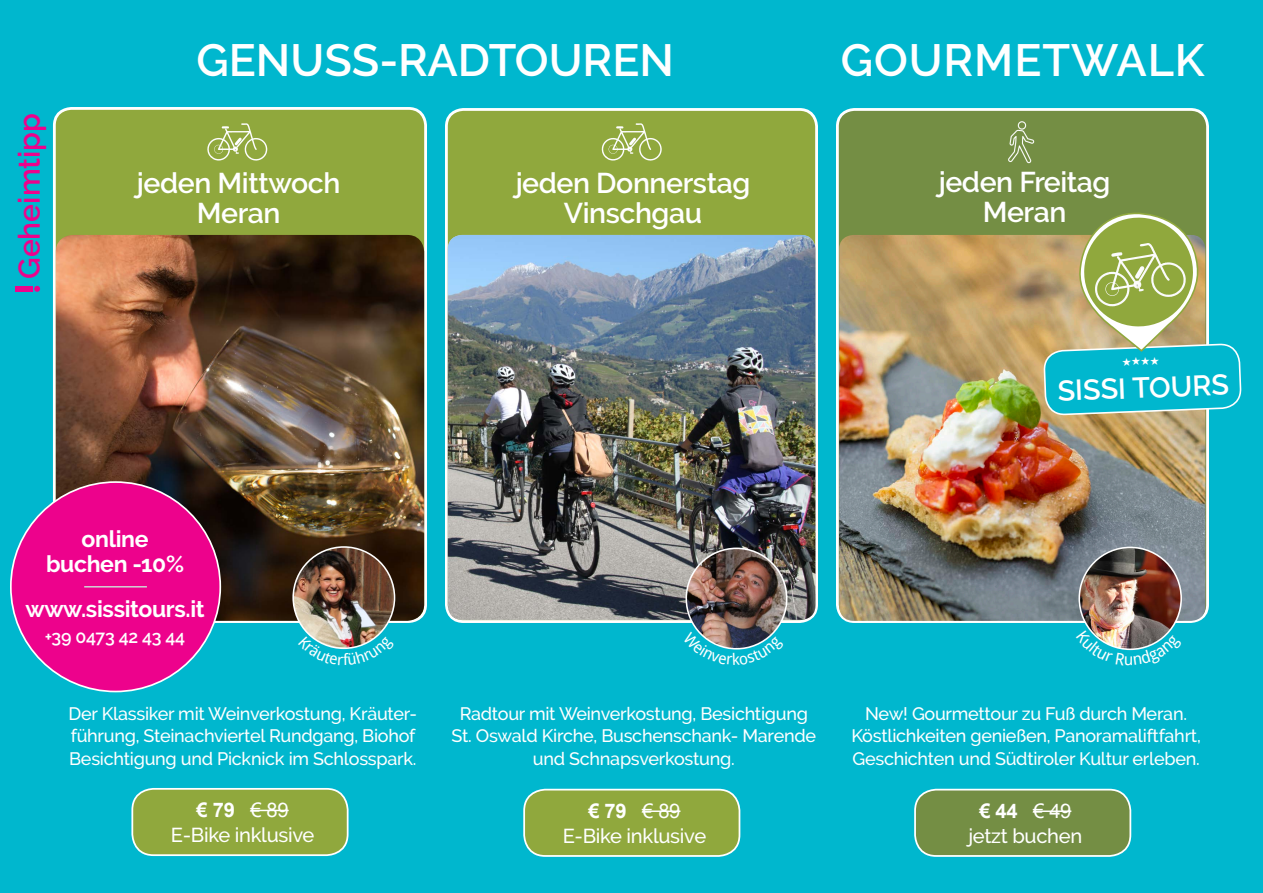
<style>
.page{position:relative;width:1263px;height:893px;background:#00b7ce}
.page>*{position:absolute;margin:0;border:0;box-sizing:border-box;transform-origin:0 0}
.t1{font:600 45px "Raleway";color:#fff}
.t2{font:600 45px "Raleway";letter-spacing:.02em;color:#fff}
.t3{font:600 30px "Raleway";color:#ed028c}
.t4{font:600 28.8px "Raleway";color:#fff}
.t5{font:600 28.5px "Raleway";letter-spacing:-.015em;color:#fff}
.t6{font:700 22.95px "Raleway";letter-spacing:-.015em;color:#fff}
.t7{font:500 20.1px "Raleway";letter-spacing:-.015em;color:#fff}
.t8{font:700 20.1px "Arial";color:#fff}
.t9{font:500 18px/22.5px "Raleway";letter-spacing:-.015em;color:#fff;text-align:center}
.t10{font:600 17.85px "Raleway";letter-spacing:-.015em;color:#fff}
.t11{font:11.4px "Zapf Dingbats";color:#fff}
.s1{font-weight:400}
</style>
<div class="page">
<div style="left:54px;top:108px;width:372px;height:514px;background:#90a83d;border-radius:17px"></div>
<div style="left:53px;top:107px;width:374px;height:516px;border:3px solid #fff;border-radius:17px"></div>
<div style="left:446px;top:109px;width:370px;height:513px;background:#90a83d;border-radius:17px"></div>
<div style="left:445px;top:108px;width:373px;height:515px;border:3px solid #fff;border-radius:17px"></div>
<div style="left:837px;top:109px;width:370px;height:513px;background:#748e44;border-radius:17px"></div>
<div style="left:836px;top:108px;width:373px;height:515px;border:3px solid #fff;border-radius:17px"></div>
<img style="left:207px;top:123px;width:42px;height:25px">
<img style="left:602px;top:123px;width:42px;height:23px">
<img style="left:839px;top:235px;width:366px;height:386px">
<img style="left:56px;top:235px;width:368px;height:386px">
<img style="left:448px;top:235px;width:367px;height:385px">
<svg style="left:15px;top:286px;width:25px;height:6px"></svg>
<svg style="left:1044px;top:213px;width:197px;height:264px"></svg>
<img style="left:1116px;top:243px;width:38px;height:27px">
<img style="left:1008px;top:121px;width:27px;height:43px">
<div style="left:132px;top:789px;width:216px;height:66px;background:#90a83d;border-radius:21px"></div>
<div style="left:131px;top:788px;width:217px;height:68px;border:2px solid #fff;border-radius:21px"></div>
<hr style="left:250px;top:810px;width:39px;height:1px;background:#fff">
<div style="left:524px;top:790px;width:215px;height:66px;background:#90a83d;border-radius:21px"></div>
<div style="left:523px;top:789px;width:217px;height:68px;border:2px solid #fff;border-radius:21px"></div>
<hr style="left:642px;top:810px;width:38px;height:2px;background:#fff">
<div style="left:915px;top:790px;width:215px;height:66px;background:#748e44;border-radius:21px"></div>
<div style="left:914px;top:789px;width:217px;height:68px;border:2px solid #fff;border-radius:21px"></div>
<hr style="left:1033px;top:810px;width:38px;height:2px;background:#fff">
<div style="left:11px;top:482px;width:209px;height:209px;background:#ed028c;border-radius:50%"></div>
<img style="left:1079px;top:547px;width:102px;height:83px">
<img style="left:686px;top:548px;width:101px;height:101px;border-radius:50px">
<div style="left:685px;top:547px;width:102px;height:102px;border:2px solid #fff;border-radius:50%"></div>
<img style="left:293px;top:547px;width:101px;height:101px;border-radius:51px">
<div style="left:292px;top:546px;width:103px;height:103px;border:2px solid #fff;border-radius:50%"></div>
<hr style="left:84px;top:586px;width:63px;height:1px;background:#d1d2d4">
<svg style="left:1089px;top:630px;width:82px;height:21px"></svg>
<svg style="left:697px;top:631px;width:79px;height:19px"></svg>
<svg style="left:309px;top:636px;width:69px;height:14px"></svg>
<p class="t3" style="left:12px;top:279px;width:168px;rotate:-90deg">Geheimtipp</p>
<p class="t1" style="left:196px;top:34px;width:479px">GENUSS-RADTOUREN</p>
<p class="t2" style="left:841px;top:35px;width:365px">GOURMETWALK</p>
<p class="t5" style="left:137px;top:166px;width:205px">jeden Mittwoch</p>
<p class="t5" style="left:197px;top:196px;width:85px">Meran</p>
<p class="t5" style="left:516px;top:166px;width:236px">jeden Donnerstag</p>
<p class="t5" style="left:564px;top:196px;width:140px">Vinschgau</p>
<p class="t5" style="left:939px;top:165px;width:173px">jeden Freitag</p>
<p class="t5" style="left:983px;top:195px;width:85px">Meran</p>
<p class="t11" style="left:1122px;top:356px;width:39px;rotate:-2deg">★★★★</p>
<p class="t4" style="left:1057px;top:374px;width:173px;rotate:-2deg">SISSI TOURS</p>
<p class="t6" style="left:82px;top:526px;width:68px">online</p>
<p class="t6" style="left:46px;top:551px;width:140px">buchen -10%</p>
<p class="t6" style="left:25px;top:596px;width:181px">www.sissitours.it</p>
<p class="t10" style="left:45px;top:626px;width:142px">+39 0473 42 43 44</p>
<p class="t9" style="left:69px;top:702px;width:350px;text-align:justify">Der Klassiker mit Weinverkostung, Kräuter&shy;führung, Steinachviertel Rundgang, Biohof Besichtigung und Picknick im Schlosspark.</p>
<p class="t8" style="left:197px;top:797px;width:94px">€ 79 <span class="s1">€ 89</span></p>
<p class="t7" style="left:171px;top:824px;width:145px">E-Bike inklusive</p>
<p class="t9" style="left:452px;top:702px;width:366px">Radtour mit Weinverkostung, Besichtigung<br>St. Oswald Kirche, Buschenschank- Marende und Schnapsverkostung.</p>
<p class="t9" style="left:851px;top:702px;width:351px">New! Gourmettour zu Fuß durch Meran.<br>Köstlichkeiten genießen, Panoramaliftfahrt,<br>Geschichten und Südtiroler Kultur erleben.</p>
<p class="t8" style="left:588px;top:797px;width:94px">€ 79 <span class="s1">€ 89</span></p>
<p class="t7" style="left:563px;top:824px;width:145px">E-Bike inklusive</p>
<p class="t8" style="left:979px;top:797px;width:94px">€ 44 <span class="s1">€ 49</span></p>
<p class="t7" style="left:968px;top:824px;width:115px">jetzt buchen</p>
</div>
